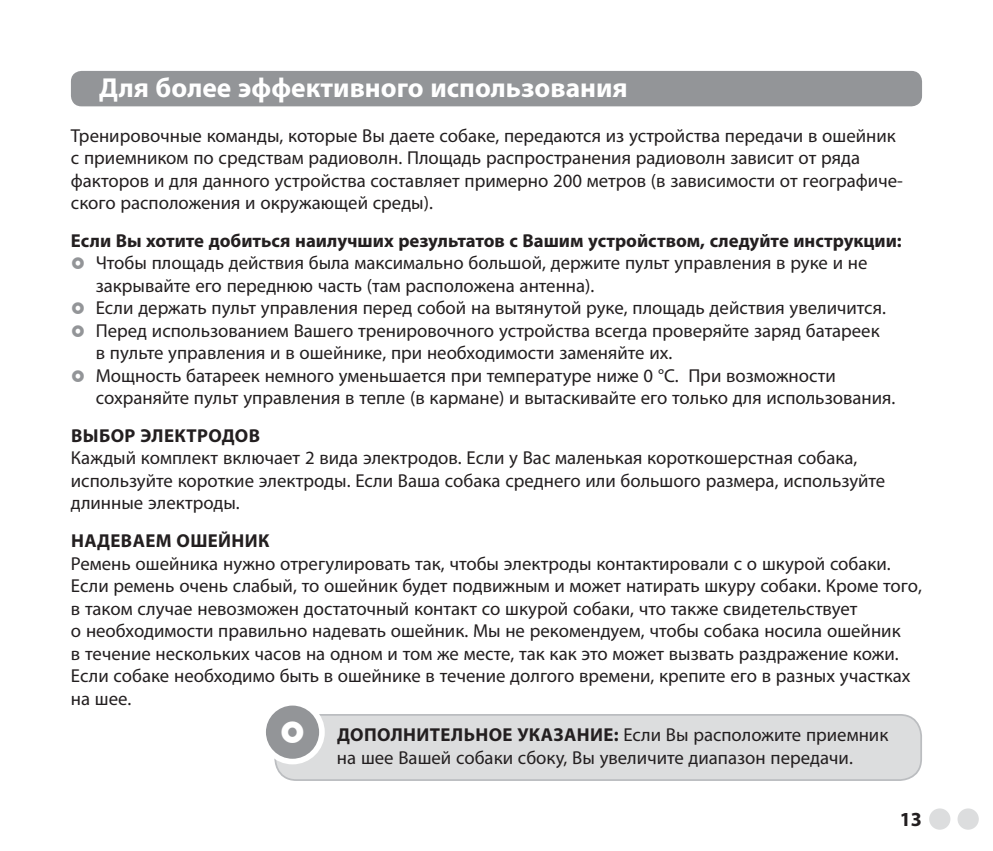
<style>
.page{position:relative;width:993px;height:851px;background:#fff}
.page>*{position:absolute;margin:0;border:0;box-sizing:border-box;transform-origin:0 0}
.t1{font:700 27.5px "Myriad Pro";color:#fff}
.t2{font:700 20px "Myriad Pro";color:#231f20}
.t3{font:18.75px/22.5px "Myriad Pro";color:#231f20}
.t4{font:700 18.75px "Myriad Pro";color:#231f20}
.t5{font:700 18.75px "Myriad Pro";letter-spacing:.02em;color:#231f20}
.s1{font-weight:700}
</style>
<div class="page">
<div style="left:71px;top:71px;width:850px;height:35px;background:#939598;border-radius:11px"></div>
<div style="left:928px;top:808px;width:22px;height:21px;background:#dcddde;border-radius:50%"></div>
<div style="left:957px;top:808px;width:21px;height:21px;background:#dcddde;border-radius:50%"></div>
<div style="left:275px;top:714px;width:645px;height:66px;background:#dcddde;border-radius:21px"></div>
<div style="left:274px;top:714px;width:647px;height:66px;border:2px solid #bbbdc0;border-radius:21px"></div>
<div style="left:263px;top:702px;width:59px;height:59px;background:#939598;border-radius:50%"></div>
<div style="left:260px;top:699px;width:64px;height:65px;border:6px solid #fff;border-radius:50%"></div>
<h1 class="t1" style="left:99px;top:78px;width:530px">Для более эффективного использования</h1>
<p class="t3" style="left:71px;top:126px;width:833px">Тренировочные команды, которые Вы даете собаке, передаются из устройства передачи в ошейник с приемником по средствам радиоволн. Площадь распространения радиоволн зависит от ряда факторов и для данного устройства составляет примерно 200 метров (в зависимости от географиче&shy;ского расположения и окружающей среды).</p>
<p class="t4" style="left:71px;top:233px;width:832px">Если Вы хотите добиться наилучших результатов с Вашим устройством, следуйте инструкции:</p>
<p class="t3" style="left:96px;top:254px;width:800px">Чтобы площадь действия была максимально большой, держите пульт управления в руке и не закрывайте его переднюю часть (там расположена антенна).<br>Если держать пульт управления перед собой на вытянутой руке, площадь действия увеличится.<br>Перед использованием Вашего тренировочного устройства всегда проверяйте заряд батареек<br>в пульте управления и в ошейнике, при необходимости заменяйте их.<br>Мощность батареек немного уменьшается при температуре ниже 0 °C. При возможности сохраняйте пульт управления в тепле (в кармане) и вытаскивайте его только для использования.</p>
<p class="t5" style="left:71px;top:428px;width:190px">ВЫБОР ЭЛЕКТРОДОВ</p>
<p class="t3" style="left:71px;top:449px;width:815px">Каждый комплект включает 2 вида электродов. Если у Вас маленькая короткошерстная собака, используйте короткие электроды. Если Ваша собака среднего или большого размера, используйте длинные электроды.</p>
<p class="t5" style="left:71px;top:533px;width:200px">НАДЕВАЕМ ОШЕЙНИК</p>
<p class="t3" style="left:71px;top:554px;width:852px">Ремень ошейника нужно отрегулировать так, чтобы электроды контактировали с о шкурой собаки.<br>Если ремень очень слабый, то ошейник будет подвижным и может натирать шкуру собаки. Кроме того, в таком случае невозможен достаточный контакт со шкурой собаки, что также свидетельствует<br>о необходимости правильно надевать ошейник. Мы не рекомендуем, чтобы собака носила ошейник<br>в течение нескольких часов на одном и том же месте, так как это может вызвать раздражение кожи.<br>Если собаке необходимо быть в ошейнике в течение долгого времени, крепите его в разных участках на шее.</p>
<p class="t3" style="left:337px;top:725px;width:552px"><span class="s1">ДОПОЛНИТЕЛЬНОЕ УКАЗАНИЕ:</span> Если Вы расположите приемник на шее Вашей собаки сбоку, Вы увеличите диапазон передачи.</p>
<p class="t2" style="left:899px;top:811px;width:24px">13</p>
</div>
